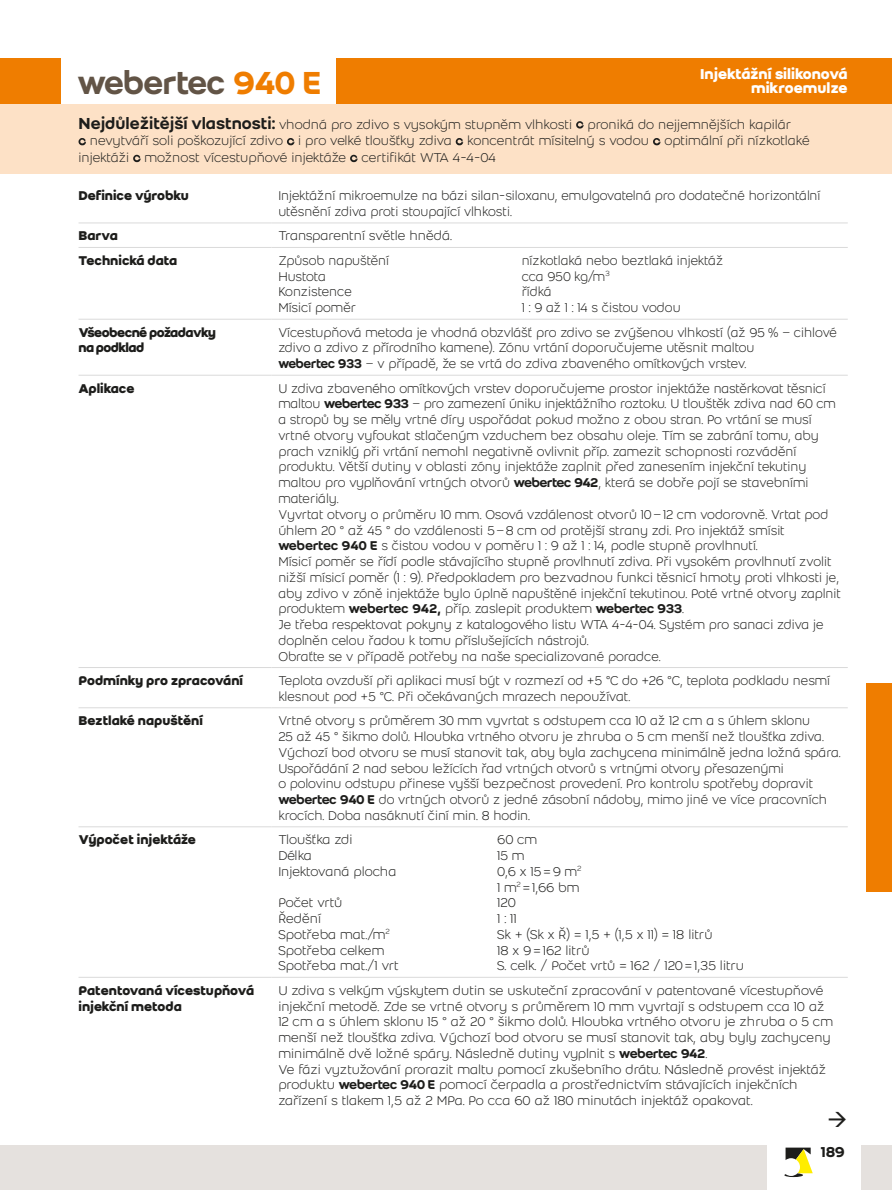
<style>
.page{position:relative;width:892px;height:1190px;background:#fff}
.page>*{position:absolute;margin:0;border:0;box-sizing:border-box;transform-origin:0 0}
.t1{font:35px "Weber Name";letter-spacing:.005em;color:#625446}
.t2{font:700 15.75px/14.9px "Weber";color:#fff;text-align:right}
.t3{font:500 15.75px "Weber";color:#1d1d1b}
.t4{font:300 14px/15.8px "Weber";color:#1d1d1b}
.t5{font:700 14px/15.8px "Weber";letter-spacing:-.01em;color:#1d1d1b}
.t6{font:700 14px/15.8px "Weber";letter-spacing:-.04em;color:#1d1d1b}
.s1{color:#ef7d00}
.s2{font-weight:500;font-size:17.5px}
.s3{font-family:"Weber Name";font-weight:400}
</style>
<div class="page">
<svg style="left:784px;top:1147px;width:28px;height:30px"></svg>
<div style="left:0;top:1145px;width:766px;height:45px;background:#e5e1de"></div>
<div style="left:861px;top:1145px;width:31px;height:45px;background:#e5e1de"></div>
<div style="left:336px;top:59px;width:556px;height:45px;background:#ef7d00"></div>
<div style="left:0;top:104px;width:892px;height:69px;background:#fde1c6"></div>
<div style="left:0;top:59px;width:60px;height:45px;background:#ef7d00"></div>
<svg style="left:576px;top:121px;width:7px;height:8px"></svg>
<svg style="left:78px;top:138px;width:8px;height:7px"></svg>
<svg style="left:287px;top:138px;width:7px;height:7px"></svg>
<svg style="left:455px;top:138px;width:8px;height:7px"></svg>
<svg style="left:653px;top:138px;width:7px;height:7px"></svg>
<svg style="left:133px;top:155px;width:8px;height:7px"></svg>
<svg style="left:350px;top:155px;width:7px;height:7px"></svg>
<hr style="left:78px;top:222px;width:193px;height:1px;background:#dadada">
<hr style="left:271px;top:222px;width:576px;height:1px;background:#dadada">
<hr style="left:78px;top:247px;width:193px;height:1px;background:#dadada">
<hr style="left:271px;top:247px;width:576px;height:1px;background:#dadada">
<hr style="left:78px;top:319px;width:193px;height:1px;background:#dadada">
<hr style="left:271px;top:319px;width:576px;height:1px;background:#dadada">
<hr style="left:78px;top:375px;width:193px;height:1px;background:#dadada">
<hr style="left:271px;top:375px;width:576px;height:1px;background:#dadada">
<hr style="left:78px;top:667px;width:193px;height:1px;background:#dadada">
<hr style="left:271px;top:667px;width:576px;height:1px;background:#dadada">
<hr style="left:78px;top:707px;width:193px;height:1px;background:#dadada">
<hr style="left:271px;top:707px;width:576px;height:1px;background:#dadada">
<hr style="left:78px;top:826px;width:193px;height:1px;background:#dadada">
<hr style="left:271px;top:826px;width:576px;height:1px;background:#dadada">
<hr style="left:78px;top:977px;width:193px;height:1px;background:#dadada">
<hr style="left:271px;top:977px;width:576px;height:1px;background:#dadada">
<div style="left:866px;top:684px;width:26px;height:208px;background:#ef7d00"></div>
<h1 class="t1" style="left:78px;top:62px;width:245px">webertec <span class="s1">940 E</span></h1>
<p class="t2" style="left:700px;top:66px;width:149px">Injektážní silikonová mikroemulze</p>
<p class="t4" style="left:78px;top:116px;width:714px"><span class="s2">Nejdůležitější vlastnosti:</span> vhodná pro zdivo s vysokým stupněm vlhkosti proniká do nejjemnějších kapilár</p>
<p class="t4" style="left:90px;top:133px;width:721px">nevytváří soli poškozující zdivo i pro velké tloušťky zdiva koncentrát mísitelný s vodou optimální při nízkotlaké</p>
<p class="t4" style="left:78px;top:150px;width:419px">injektáži možnost vícestupňové injektáže certifikát WTA 4-4-04</p>
<p class="t5" style="left:78px;top:188px;width:112px">Definice výrobku</p>
<p class="t4" style="left:278px;top:188px;width:543px">Injektážní mikroemulze na bázi silan-siloxanu, emulgovatelná pro dodatečné horizontální utěsnění zdiva proti stoupající vlhkosti.</p>
<p class="t5" style="left:78px;top:228px;width:41px">Barva</p>
<p class="t4" style="left:278px;top:228px;width:175px">Transparentní světle hnědá.</p>
<p class="t5" style="left:78px;top:252px;width:100px">Technická data</p>
<p class="t4" style="left:278px;top:253px;width:112px">Způsob napuštění</p>
<p class="t4" style="left:521px;top:253px;width:203px">nízkotlaká nebo beztlaká injektáž</p>
<p class="t4" style="left:278px;top:268px;width:49px">Hustota</p>
<p class="t4" style="left:521px;top:268px;width:89px">cca 950 kg/m<sup>3</sup></p>
<p class="t4" style="left:278px;top:284px;width:75px">Konzistence</p>
<p class="t4" style="left:521px;top:284px;width:31px">řídká</p>
<p class="t4" style="left:278px;top:300px;width:79px">Mísicí poměr</p>
<p class="t4" style="left:521px;top:300px;width:160px">1 : 9 až 1 : 14 s čistou vodou</p>
<p class="t6" style="left:78px;top:324px;width:139px">Všeobecné požadavky na podklad</p>
<p class="t4" style="left:278px;top:324px;width:560px">Vícestupňová metoda je vhodná obzvlášť pro zdivo se zvýšenou vlhkostí (až 95 % – cihlové zdivo a zdivo z přírodního kamene). Zónu vrtání doporučujeme utěsnit maltou<br><span class="s3">webertec 933</span> – v případě, že se vrtá do zdiva zbaveného omítkových vrstev.</p>
<p class="t5" style="left:78px;top:380px;width:58px">Aplikace</p>
<p class="t4" style="left:278px;top:380px;width:564px">U zdiva zbaveného omítkových vrstev doporučujeme prostor injektáže nastěrkovat těsnicí maltou <span class="s3">webertec 933</span> – pro zamezení úniku injektážního roztoku. U tlouštěk zdiva nad 60 cm a stropů by se měly vrtné díry uspořádat pokud možno z obou stran. Po vrtání se musí vrtné otvory vyfoukat stlačeným vzduchem bez obsahu oleje. Tím se zabrání tomu, aby prach vzniklý při vrtání nemohl negativně ovlivnit příp. zamezit schopnosti rozvádění produktu. Větší dutiny v oblasti zóny injektáže zaplnit před zanesením injekční tekutiny maltou pro vyplňování vrtných otvorů <span class="s3">webertec 942</span>, která se dobře pojí se stavebními materiály.<br>Vyvrtat otvory o průměru 10 mm. Osová vzdálenost otvorů 10–12 cm vodorovně. Vrtat pod úhlem 20 ° až 45 ° do vzdálenosti 5–8 cm od protější strany zdi. Pro injektáž smísit <span class="s3">webertec 940 E</span> s čistou vodou v poměru 1 : 9 až 1 : 14, podle stupně provlhnutí.<br>Mísicí poměr se řídí podle stávajícího stupně provlhnutí zdiva. Při vysokém provlhnutí zvolit nižší mísicí poměr (1 : 9). Předpokladem pro bezvadnou funkci těsnicí hmoty proti vlhkosti je, aby zdivo v zóně injektáže bylo úplně napuštěné injekční tekutinou. Poté vrtné otvory zaplnit produktem <span class="s3">webertec 942,</span> příp. zaslepit produktem <span class="s3">webertec 933</span>.<br>Je třeba respektovat pokyny z katalogového listu WTA 4‑4‑04. Systém pro sanaci zdiva je doplněn celou řadou k tomu příslušejících nástrojů.<br>Obraťte se v případě potřeby na naše specializované poradce.</p>
<p class="t5" style="left:78px;top:672px;width:166px">Podmínky pro zpracování</p>
<p class="t4" style="left:278px;top:673px;width:553px">Teplota ovzduší při aplikaci musí být v rozmezí od +5 °C do +26 °C, teplota podkladu nesmí klesnout pod +5 °C. Při očekávaných mrazech nepoužívat.</p>
<p class="t5" style="left:78px;top:713px;width:126px">Beztlaké napuštění</p>
<p class="t4" style="left:278px;top:713px;width:564px">Vrtné otvory s průměrem 30 mm vyvrtat s odstupem cca 10 až 12 cm a s úhlem sklonu<br>25 až 45 ° šikmo dolů. Hloubka vrtného otvoru je zhruba o 5 cm menší než tloušťka zdiva.<br>Výchozí bod otvoru se musí stanovit tak, aby byla zachycena minimálně jedna ložná spára.<br>Uspořádání 2 nad sebou ležících řad vrtných otvorů s vrtnými otvory přesazenými<br>o polovinu odstupu přinese vyšší bezpečnost provedení. Pro kontrolu spotřeby dopravit <span class="s3">webertec 940 E</span> do vrtných otvorů z jedné zásobní nádoby, mimo jiné ve více pracovních krocích. Doba nasáknutí činí min. 8 hodin.</p>
<p class="t5" style="left:78px;top:832px;width:119px">Výpočet injektáže</p>
<p class="t4" style="left:278px;top:832px;width:76px">Tloušťka zdi</p>
<p class="t4" style="left:497px;top:832px;width:42px">60 cm</p>
<p class="t4" style="left:278px;top:848px;width:35px">Délka</p>
<p class="t4" style="left:497px;top:848px;width:29px">15 m</p>
<p class="t4" style="left:278px;top:863px;width:119px">Injektovaná plocha</p>
<p class="t4" style="left:497px;top:863px;width:86px">0,6 x 15 = 9 m<sup>2<br></sup>1 m<sup>2</sup> = 1,66 bm</p>
<p class="t4" style="left:278px;top:895px;width:65px">Počet vrtů</p>
<p class="t4" style="left:497px;top:895px;width:20px">120</p>
<p class="t4" style="left:278px;top:911px;width:44px">Ředění</p>
<p class="t4" style="left:497px;top:911px;width:21px">1 : 11</p>
<p class="t4" style="left:278px;top:926px;width:113px">Spotřeba mat./m<sup>2</sup></p>
<p class="t4" style="left:497px;top:926px;width:217px">Sk + (Sk x Ř) = 1,5 + (1,5 x 11) = 18 litrů</p>
<p class="t4" style="left:278px;top:942px;width:108px">Spotřeba celkem</p>
<p class="t4" style="left:497px;top:942px;width:94px">18 x 9= 162 litrů</p>
<p class="t4" style="left:278px;top:958px;width:122px">Spotřeba mat./1 vrt</p>
<p class="t4" style="left:497px;top:958px;width:248px">S. celk. / Počet vrtů = 162 / 120= 1,35 litru</p>
<p class="t5" style="left:78px;top:982px;width:177px">Patentovaná vícestupňová injekční metoda</p>
<p class="t4" style="left:278px;top:982px;width:556px">U zdiva s velkým výskytem dutin se uskuteční zpracování v patentované vícestupňové injekční metodě. Zde se vrtné otvory s průměrem 10 mm vyvrtají s odstupem cca 10 až 12 cm a s úhlem sklonu 15 ° až 20 ° šikmo dolů. Hloubka vrtného otvoru je zhruba o 5 cm menší než tloušťka zdiva. Výchozí bod otvoru se musí stanovit tak, aby byly zachyceny minimálně dvě ložné spáry. Následně dutiny vyplnit s <span class="s3">webertec 942</span>.<br>Ve fázi vyztužování prorazit maltu pomocí zkušebního drátu. Následně provést injektáž produktu <span class="s3">webertec 940 E</span> pomocí čerpadla a prostřednictvím stávajících injekčních zařízení s tlakem 1,5 až 2 MPa. Po cca 60 až 180 minutách injektáž opakovat.</p>
<p class="t3" style="left:820px;top:1142px;width:26px">189</p>
</div>
